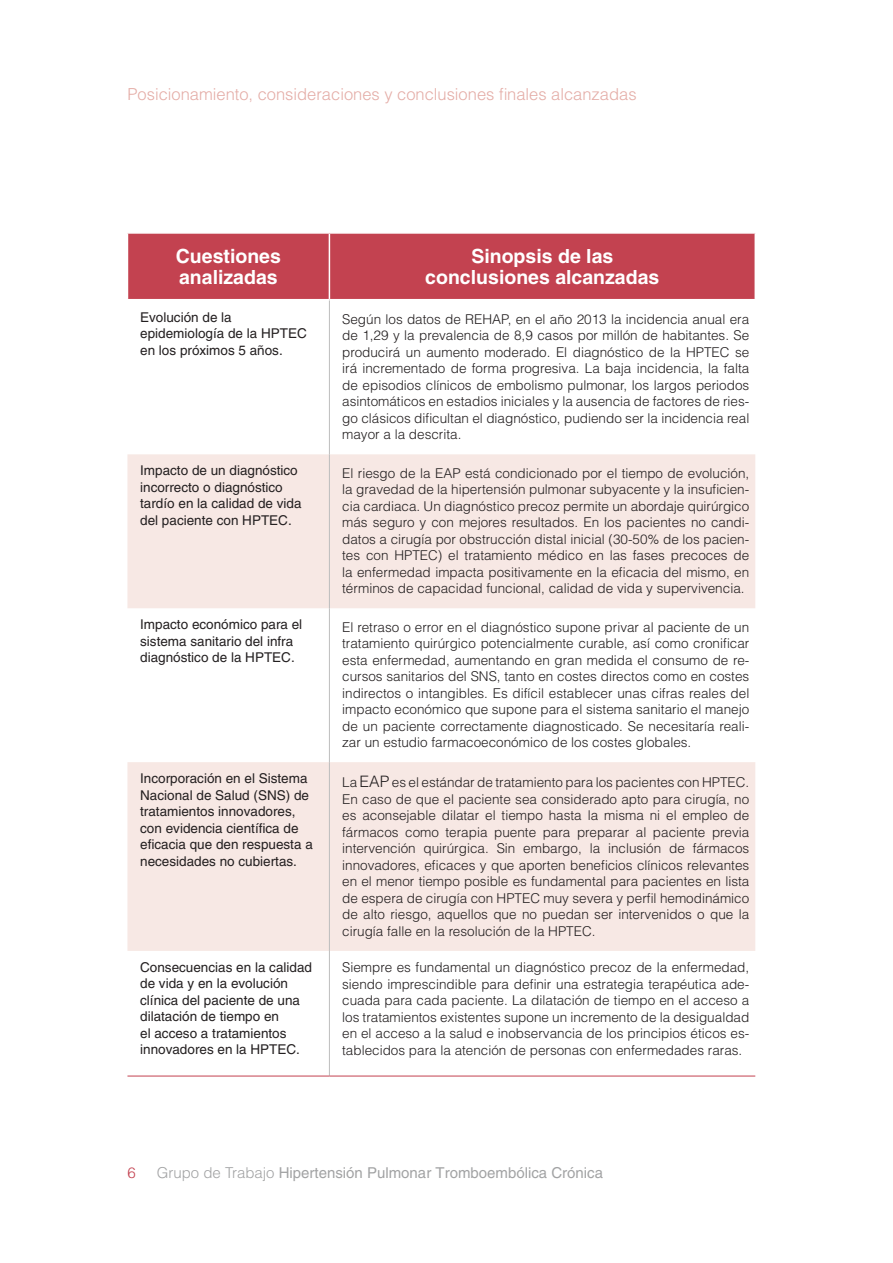
<style>
.page{position:relative;width:893px;height:1263px;background:#fff}
.page>*{position:absolute;margin:0;border:0;box-sizing:border-box;transform-origin:0 0}
.t1{font:700 19.5px/21px "Helvetica";color:#fff}
.t2{font:300 16.5px "Helvetica";color:#e4aca6}
.t3{font:15px "Helvetica";color:#a2a3a4}
.t4{font:300 15px "Helvetica";color:#c34250}
.t5{font:300 13.5px/16.5px "Helvetica";color:#231f20;text-align:justify}
.t6{font:13.5px/16.5px "Helvetica";color:#231f20}
.s1{font-size:15.75px}
.s2{font-weight:300}
</style>
<div class="page">
<div style="left:128px;top:234px;width:626px;height:65px;background:#c34250"></div>
<svg style="left:127px;top:454px;width:628px;height:497px;fill:#f7e8e4"></svg>
<hr style="left:329px;top:234px;width:1px;height:65px;background:#fff">
<hr style="left:329px;top:300px;width:1px;height:154px;background:#bdbdbd">
<hr style="left:329px;top:454px;width:1px;height:154px;background:#bdbdbd">
<hr style="left:329px;top:608px;width:1px;height:154px;background:#bdbdbd">
<hr style="left:329px;top:762px;width:1px;height:189px;background:#bdbdbd">
<hr style="left:329px;top:951px;width:1px;height:125px;background:#bdbdbd">
<hr style="left:127px;top:1076px;width:202px;height:1px;background:#c34250">
<hr style="left:329px;top:1076px;width:426px;height:1px;background:#c34250">
<p class="t2" style="left:128px;top:84px;width:510px">Posicionamiento, consideraciones y conclusiones finales alcanzadas</p>
<h1 class="t1" style="left:176px;top:246px;width:107px">Cuestiones analizadas</h1>
<h1 class="t1" style="left:425px;top:246px;width:236px;text-align:center">Sinopsis de las conclusiones alcanzadas</h1>
<p class="t6" style="left:140px;top:308px;width:168px">Evolución de la epidemiología de la HPTEC en los próximos 5 años.</p>
<p class="t5" style="left:342px;top:311px;width:409px">Según los datos de REHAP, en el año 2013 la incidencia anual era de 1,29 y la prevalencia de 8,9 casos por millón de habitantes. Se producirá un aumento moderado. El diagnóstico de la HPTEC se irá incrementado de forma progresiva. La baja incidencia, la falta de episodios clínicos de embolismo pulmonar, los largos periodos asintomáticos en estadios iniciales y la ausencia de factores de ries&shy;go clásicos dificultan el diagnóstico, pudiendo ser la incidencia real mayor a la descrita.</p>
<p class="t6" style="left:140px;top:462px;width:163px">Impacto de un diagnóstico incorrecto o diagnóstico tardío en la calidad de vida del paciente con HPTEC.</p>
<p class="t5" style="left:342px;top:465px;width:409px">El riesgo de la EAP está condicionado por el tiempo de evolución, la gravedad de la hipertensión pulmonar subyacente y la insuficien&shy;cia cardiaca. Un diagnóstico precoz permite un abordaje quirúrgico más seguro y con mejores resultados. En los pacientes no candi&shy;datos a cirugía por obstrucción distal inicial (30-50% de los pacien&shy;tes con HPTEC) el tratamiento médico en las fases precoces de la enfermedad impacta positivamente en la eficacia del mismo, en términos de capacidad funcional, calidad de vida y supervivencia.</p>
<p class="t6" style="left:140px;top:616px;width:164px">Impacto económico para el sistema sanitario del infra diagnóstico de la HPTEC.</p>
<p class="t5" style="left:342px;top:618px;width:409px">El retraso o error en el diagnóstico supone privar al paciente de un tratamiento quirúrgico potencialmente curable, así como cronificar esta enfermedad, aumentando en gran medida el consumo de re&shy;cursos sanitarios del SNS</p>
<p class="t5" style="left:342px;top:668px;width:409px;text-indent:155px">, tanto en costes directos como en costes indirectos o intangibles. Es difícil establecer unas cifras reales del impacto económico que supone para el sistema sanitario el manejo de un paciente correctamente diagnosticado. Se necesitaría reali&shy;zar un estudio farmacoeconómico de los costes globales.</p>
<p class="t6" style="left:140px;top:770px;width:174px">Incorporación en el Sistema<br>Nacional de Salud (SNS) de tratamientos innovadores, con evidencia científica de eficacia que den respuesta a necesidades no cubiertas.</p>
<p class="t5" style="left:342px;top:774px;width:409px">La <span class="s1">EAP</span> es el estándar de tratamiento para los pacientes con HPTEC.<br>En caso de que el paciente sea considerado apto para cirugía, no es aconsejable dilatar el tiempo hasta la misma ni el empleo de fármacos como terapia puente para preparar al paciente previa intervención quirúrgica. Sin embargo, la inclusión de fármacos innovadores, eficaces y que aporten beneficios clínicos relevantes en el menor tiempo posible es fundamental para pacientes en lista de espera de cirugía con HPTEC muy severa y perfil hemodinámico de alto riesgo, aquellos que no puedan ser intervenidos o que la cirugía falle en la resolución de la HPTEC.</p>
<p class="t6" style="left:140px;top:959px;width:173px">Consecuencias en la calidad de vida y en la evolución clínica del paciente de una dilatación de tiempo en<br>el acceso a tratamientos innovadores en la HPTEC.</p>
<p class="t5" style="left:342px;top:959px;width:409px">Siempre es fundamental un diagnóstico precoz de la enfermedad, siendo imprescindible para definir una estrategia terapéutica ade&shy;cuada para cada paciente. La dilatación de tiempo en el acceso a los tratamientos existentes supone un incremento de la desigualdad en el acceso a la salud e inobservancia de los principios éticos es&shy;tablecidos para la atención de personas con enfermedades raras.</p>
<p class="t4" style="left:128px;top:1163px;width:10px">6</p>
<p class="t3" style="left:157px;top:1163px;width:448px"><span class="s2">Grupo de Trabajo</span> Hipertensión Pulmonar Tromboembólica Crónica</p>
</div>
